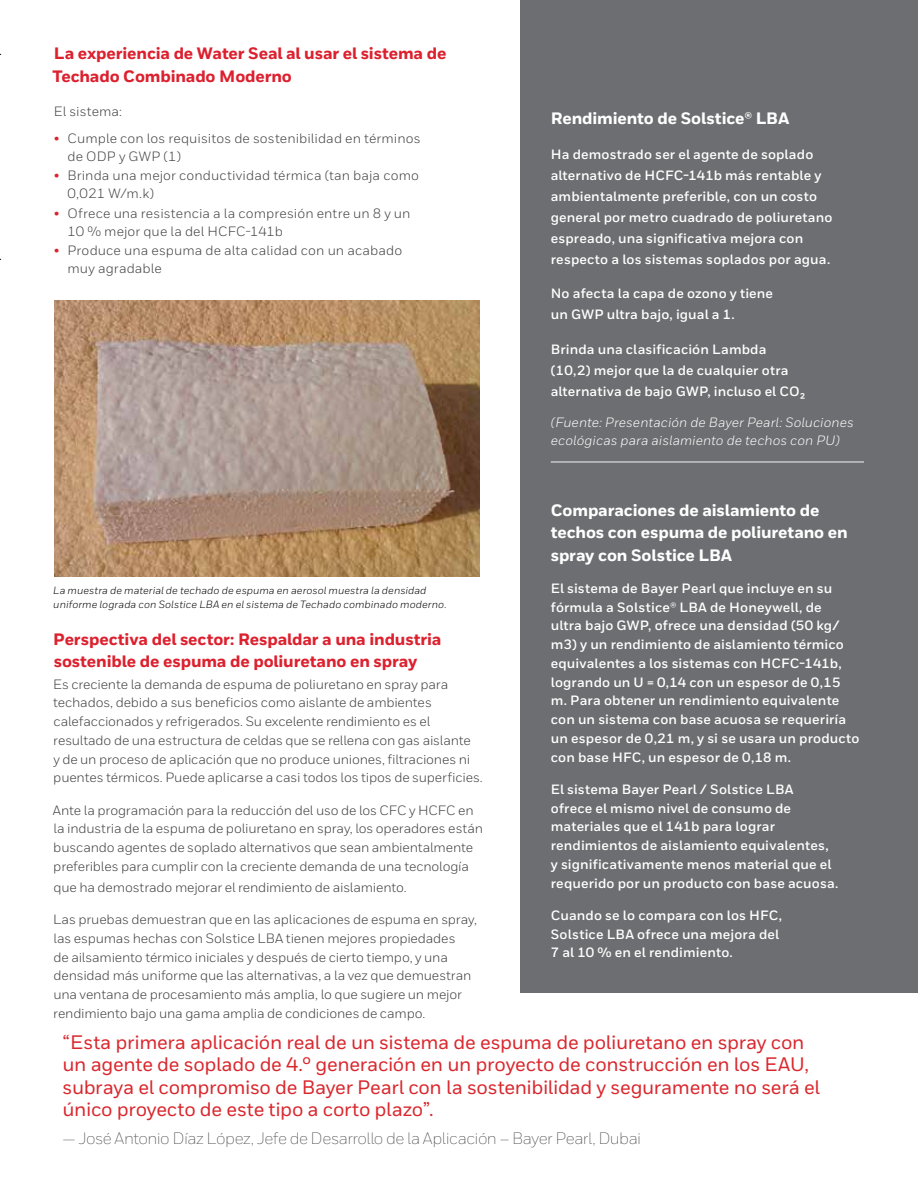
<style>
.page{position:relative;width:918px;height:1188px;background:#fff}
.page>*{position:absolute;margin:0;border:0;box-sizing:border-box;transform-origin:0 0}
.t1{font:500 19.5px/22.5px "Honeywell Sans";letter-spacing:-.015em;color:#d9272d}
.t2{font:800 16.5px/22.5px "Honeywell Sans";letter-spacing:-.01em;color:#dc202e}
.t3{font:800 16.5px/22.5px "Honeywell Sans";letter-spacing:-.01em;color:#fff}
.t4{font:300 16.5px "Honeywell Sans";letter-spacing:-.03em;color:#414042}
.t5{font:13.5px/18.8px "Honeywell Sans";letter-spacing:-.01em;color:#414042}
.t6{font:700 13.5px/18.8px "Honeywell Sans";letter-spacing:.01em;color:#fff}
.t7{font:13.5px/18px "Honeywell Sans";letter-spacing:.01em;color:#414042}
.t8{font:italic 13.5px/18px "Honeywell Sans";letter-spacing:.005em;color:#fff}
.t9{font:italic 10.5px/13.5px "Honeywell Sans";letter-spacing:.005em;color:#000}
.s1{color:#dc202e}
</style>
<div class="page">
<div style="left:521px;top:0;width:397px;height:993px;background:#6d6e71"></div>
<img style="left:54px;top:300px;width:426px;height:276px">
<hr style="left:551px;top:461px;width:313px;height:2px;background:#c7c8ca">
<p class="t2" style="left:52px;top:43px;width:396px">La experiencia de Water Seal al usar el sistema de<br>Techado Combinado Moderno</p>
<p class="t7" style="left:54px;top:103px;width:70px">El sistema:</p>
<p class="t7" style="left:67px;top:129px;width:355px;text-indent:-14px"><span class="s1">•</span> Cumple con los requisitos de sostenibilidad en términos de ODP y GWP (1)</p>
<p class="t7" style="left:67px;top:167px;width:353px;text-indent:-14px"><span class="s1">•</span> Brinda una mejor conductividad térmica (tan baja como<br>0,021 W/m.k)</p>
<p class="t5" style="left:67px;top:204px;width:345px;line-height:18px;text-indent:-14px"><span class="s1">•</span> Ofrece una resistencia a la compresión entre un 8 y un<br>10 % mejor que la del HCFC-141b</p>
<p class="t7" style="left:67px;top:242px;width:336px;text-indent:-14px"><span class="s1">•</span> Produce una espuma de alta calidad con un acabado muy agradable</p>
<p class="t9" style="left:53px;top:584px;width:395px">La muestra de material de techado de espuma en aerosol muestra la densidad uniforme lograda con Solstice LBA en el sistema de Techado combinado moderno.</p>
<p class="t2" style="left:53px;top:628px;width:390px">Perspectiva del sector: Respaldar a una industria sostenible de espuma de poliuretano en spray</p>
<p class="t5" style="left:53px;top:675px;width:431px">Es creciente la demanda de espuma de poliuretano en spray para techados, debido a sus beneficios como aislante de ambientes calefaccionados y refrigerados. Su excelente rendimiento es el resultado de una estructura de celdas que se rellena con gas aislante<br>y de un proceso de aplicación que no produce uniones, filtraciones ni puentes térmicos. Puede aplicarse a casi todos los tipos de superficies.</p>
<p class="t5" style="left:53px;top:801px;width:432px">Ante la programación para la reducción del uso de los CFC y HCFC en la industria de la espuma de poliuretano en spray, los operadores están buscando agentes de soplado alternativos que sean ambientalmente preferibles para cumplir con la creciente demanda de una tecnología</p>
<p class="t5" style="left:54px;top:878px;width:355px">que ha demostrado mejorar el rendimiento de aislamiento.</p>
<p class="t5" style="left:53px;top:910px;width:425px">Las pruebas demuestran que en las aplicaciones de espuma en spray, las espumas hechas con Solstice LBA tienen mejores propiedades<br>de ailsamiento térmico iniciales y después de cierto tiempo, y una densidad más uniforme que las alternativas, a la vez que demuestran una ventana de procesamiento más amplia, lo que sugiere un mejor rendimiento bajo una gama amplia de condiciones de campo.</p>
<p class="t3" style="left:551px;top:108px;width:240px">Rendimiento de Solstice® LBA</p>
<p class="t6" style="left:551px;top:144px;width:283px;line-height:21px">Ha demostrado ser el agente de soplado alternativo de HCFC-141b más rentable y ambientalmente preferible, con un costo general por metro cuadrado de poliuretano espreado, una significativa mejora con respecto a los sistemas soplados por agua.</p>
<p class="t6" style="left:551px;top:283px;width:224px;line-height:21px">No afecta la capa de ozono y tiene un GWP ultra bajo, igual a 1.</p>
<p class="t6" style="left:551px;top:339px;width:256px;line-height:21px">Brinda una clasificación Lambda (10,2) mejor que la de cualquier otra alternativa de bajo GWP, incluso el CO2</p>
<p class="t8" style="left:551px;top:413px;width:305px">(Fuente: Presentación de Bayer Pearl: Soluciones ecológicas para aislamiento de techos con PU)</p>
<p class="t3" style="left:551px;top:499px;width:298px">Comparaciones de aislamiento de techos con espuma de poliuretano en spray con Solstice LBA</p>
<p class="t6" style="left:551px;top:579px;width:310px">El sistema de Bayer Pearl que incluye en su fórmula a Solstice® LBA de Honeywell, de<br>ultra bajo GWP, ofrece una densidad (50 kg/ m3) y un rendimiento de aislamiento térmico equivalentes a los sistemas con HCFC-141b, logrando un U = 0,14 con un espesor de 0,15 m. Para obtener un rendimiento equivalente con un sistema con base acuosa se requeriría un espesor de 0,21 m, y si se usara un producto con base HFC, un espesor de 0,18 m.</p>
<p class="t6" style="left:551px;top:780px;width:289px">El sistema Bayer Pearl / Solstice LBA ofrece el mismo nivel de consumo de materiales que el 141b para lograr rendimientos de aislamiento equivalentes, y significativamente menos material que el requerido por un producto con base acuosa.</p>
<p class="t6" style="left:551px;top:906px;width:233px">Cuando se lo compara con los HFC,<br>Solstice LBA ofrece una mejora del<br>7 al 10 % en el rendimiento.</p>
<p class="t1" style="left:63px;top:1031px;width:759px">“Esta primera aplicación real de un sistema de espuma de poliuretano en spray con un agente de soplado de 4.° generación en un proyecto de construcción en los EAU, subraya el compromiso de Bayer Pearl con la sostenibilidad y seguramente no será el único proyecto de este tipo a corto plazo”.</p>
<p class="t4" style="left:63px;top:1128px;width:580px">— José Antonio Díaz López, Jefe de Desarrollo de la Aplicación – Bayer Pearl, Dubai</p>
</div>
